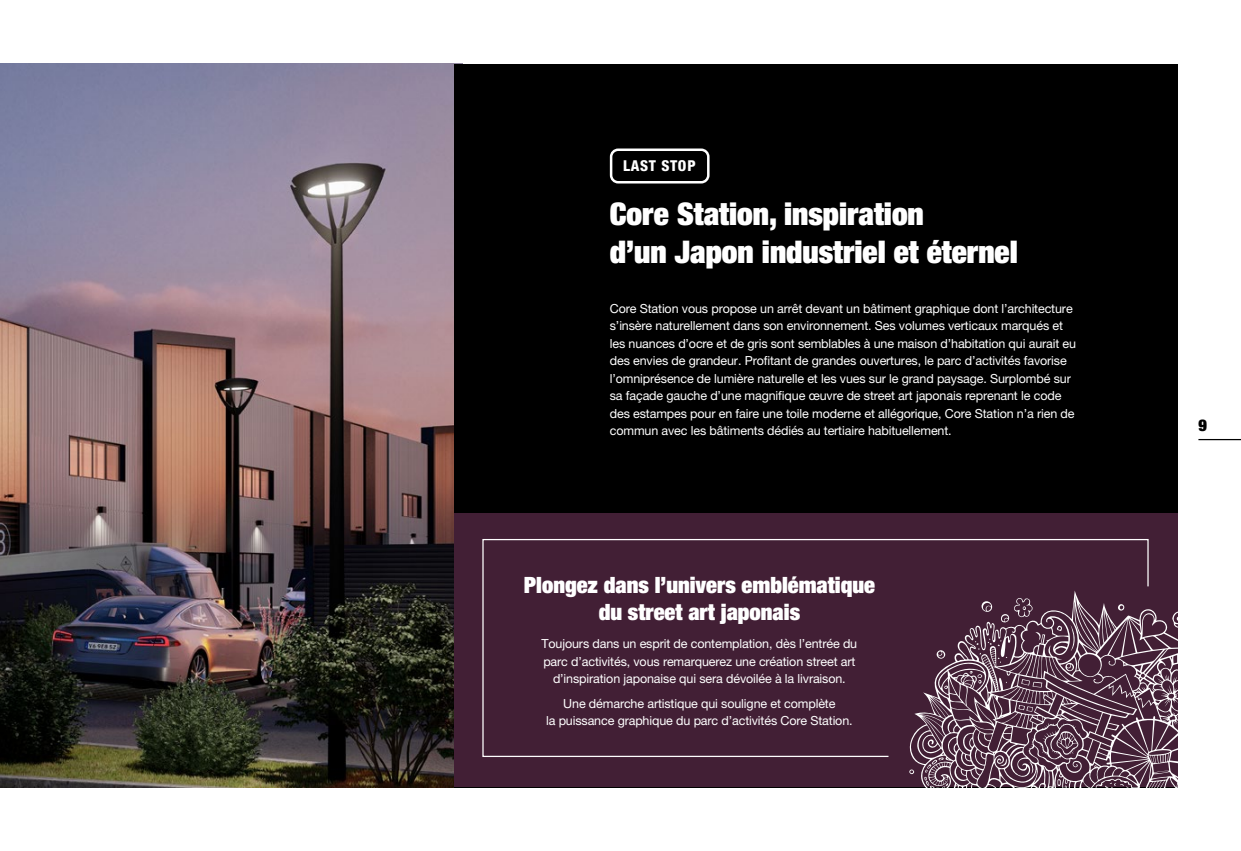
<style>
.page{position:relative;width:1241px;height:851px;background:#fff}
.page>*{position:absolute;margin:0;border:0;box-sizing:border-box;transform-origin:0 0}
.t1{font:900 condensed 31.25px/37.5px "Helvetica Neue LT Pro";color:#fff}
.t2{font:900 condensed 22.5px/27px "Helvetica Neue LT Pro";color:#fff;text-align:center}
.t3{font:900 condensed 16.25px "Helvetica Neue LT Pro";color:#000}
.t4{font:800 condensed 15px "Helvetica Neue LT Pro";letter-spacing:.05em;color:#fff}
.t5{font:12.5px/17.5px "Helvetica Neue LT Pro";letter-spacing:-.01em;color:#fff;text-align:center}
</style>
<div class="page">
<img style="left:0;top:64px;width:454px;height:723px">
<div style="left:454px;top:64px;width:722px;height:723px;background:#000"></div>
<div style="left:454px;top:513px;width:722px;height:274px;background:#421f35"></div>
<svg style="left:911px;top:609px;width:265px;height:178px"></svg>
<svg style="left:1172px;top:610px;width:4px;height:19px"></svg>
<svg style="left:909px;top:769px;width:5px;height:5px"></svg>
<svg style="left:1104px;top:782px;width:24px;height:5px"></svg>
<svg style="left:1029px;top:761px;width:5px;height:12px"></svg>
<svg style="left:924px;top:757px;width:24px;height:30px"></svg>
<svg style="left:999px;top:758px;width:8px;height:8px"></svg>
<svg style="left:1057px;top:779px;width:9px;height:8px"></svg>
<div style="left:609px;top:148px;width:100px;height:35px;border:2px solid #fff;border-radius:7px"></div>
<svg style="left:482px;top:539px;width:666px;height:218px"></svg>
<hr style="left:1198px;top:439px;width:42px;height:1px;background:#000">
<p class="t4" style="left:623px;top:157px;width:74px">LAST STOP</p>
<h1 class="t1" style="left:609px;top:195px;width:409px">Core Station, inspiration<br>d’un Japon industriel et éternel</h1>
<p class="t5" style="left:609px;top:299px;width:468px;text-align:left">Core Station vous propose un arrêt devant un bâtiment graphique dont l’architecture s’insère naturellement dans son environnement. Ses volumes verticaux marqués et les nuances d’ocre et de gris sont semblables à une maison d’habitation qui aurait eu des envies de grandeur. Profitant de grandes ouvertures, le parc d’activités favorise l’omniprésence de lumière naturelle et les vues sur le grand paysage. Surplombé sur sa façade gauche d’une magnifique œuvre de street art japonais reprenant le code des estampes pour en faire une toile moderne et allégorique, Core Station n’a rien de commun avec les bâtiments dédiés au tertiaire habituellement.</p>
<h2 class="t2" style="left:523px;top:571px;width:352px">Plongez dans l’univers emblématique du street art japonais</h2>
<p class="t5" style="left:541px;top:635px;width:317px">Toujours dans un esprit de contemplation, dès l’entrée du parc d’activités, vous remarquerez une création street art d’inspiration japonaise qui sera dévoilée à la livraison.</p>
<p class="t5" style="left:546px;top:694px;width:308px">Une démarche artistique qui souligne et complète<br>la puissance graphique du parc d’activités Core Station.</p>
<h3 class="t3" style="left:1198px;top:415px;width:10px">9</h3>
</div>
